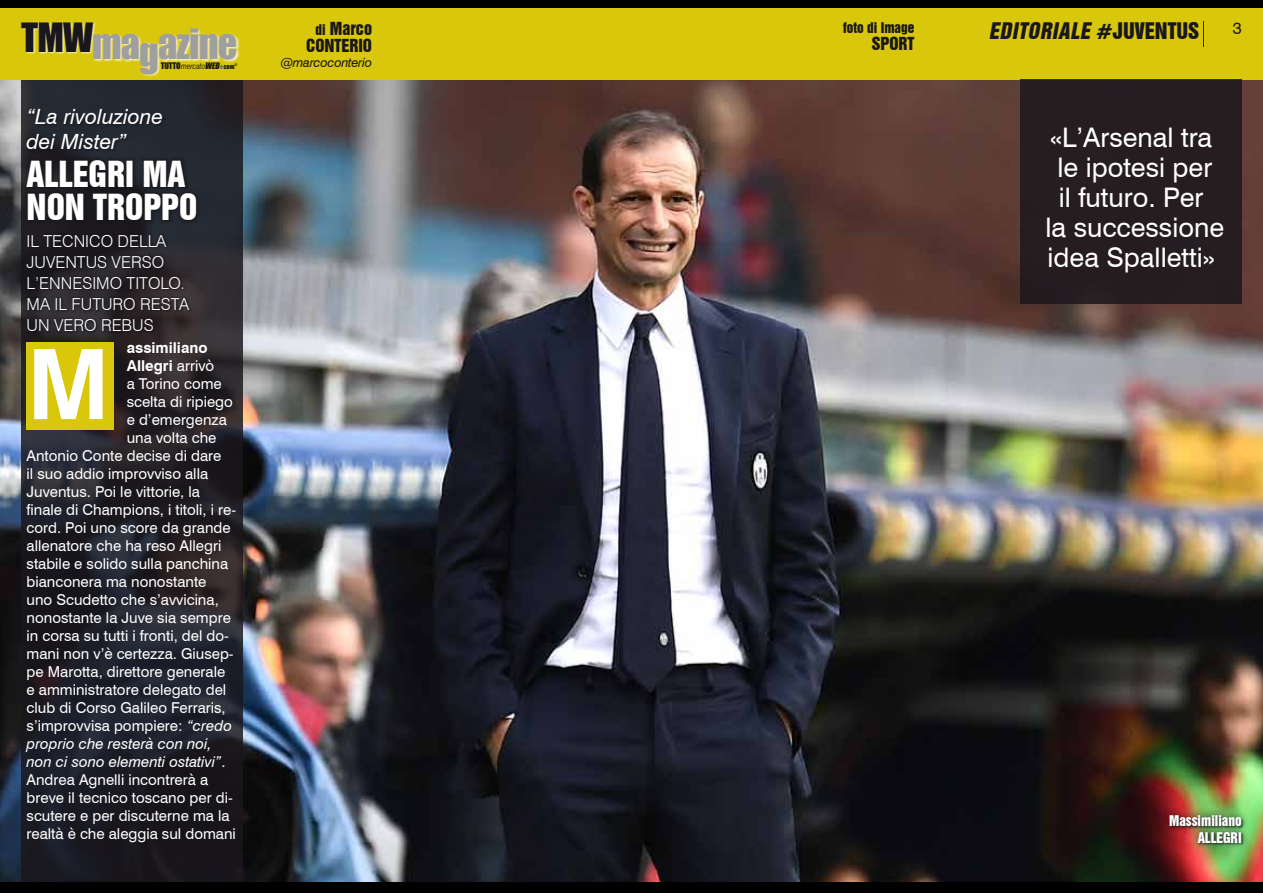
<style>
.page{position:relative;width:1263px;height:893px;background:#fff}
.page>*{position:absolute;margin:0;border:0;box-sizing:border-box;transform-origin:0 0}
.t1{font:700 97.5px "Swiss 721 BT";color:#fff}
.t2{font:38.4px "Impact";letter-spacing:-.025em;color:#a09f9f}
.t3{font:33px/33px "Swiss 921 BT Regular A";color:#fff}
.t4{font:27px/30px "Swiss 721 BT";color:#fff;text-align:center}
.t5{font:italic 21px/25.2px "Swiss 721 BT";color:#fff}
.t6{font:italic 21px "Swiss 921 BT Regular A";color:#1a171c}
.t7{font:300 16.5px/21px "Swiss 721 BT";color:#fff}
.t8{font:16.5px/16.5px "Swiss 921 BT Regular A";color:#1a171c;text-align:center}
.t9{font:16.5px "Swiss 721 BT";color:#1a171c}
.t10{font:15px "Swiss 721 BT";color:#fff}
.t11{font:italic 15px "Swiss 721 BT";color:#fff}
.t12{font:700 15px "Swiss 721 BT";color:#fff}
.t13{font:13.5px/16.5px "Swiss 921 BT Regular A";color:#fff;text-align:right}
.t14{font:13.5px "Swiss 921 BT Regular A";color:#1a171c}
.t15{font:italic 12.75px "Swiss 721 BT";letter-spacing:-.02em;color:#1a171c}
.t16{font:italic 8.4px "Arial Narrow";color:#1a171c}
.s1{font-size:41.4px}
.s2{font-family:"Impact";font-style:normal}
.s3{font-family:"Impact"}
.s4{font-family:"Impact";font-style:normal;font-size:6.15px}
.s5{font-weight:400}
.s6{font-style:italic}
.s7{font-style:normal}
.s8{font-size:13.5px}
</style>
<div class="page">
<img style="left:0;top:79px;width:1263px;height:803px">
<div style="left:1162px;top:807px;width:86px;height:43px;background:#1a171c;opacity:.75"></div>
<svg style="left:21px;top:79px;width:221px;height:803px;background:#222127"></svg>
<div style="left:0;top:0;width:1263px;height:79px;background:#d9c70b"></div>
<div style="left:21px;top:22px;width:219px;height:55px;background:#fff;opacity:.75"></div>
<div style="left:22px;top:155px;width:179px;height:70px;background:#25272d"></div>
<svg style="left:25px;top:129px;width:173px;height:119px"></svg>
<div style="left:27px;top:234px;width:165px;height:100px;background:#1a171c;opacity:.75"></div>
<div style="left:25px;top:233px;width:166px;height:99px;background:#1a171c;opacity:.75"></div>
<div style="left:27px;top:342px;width:87px;height:87px;background:#d9c70b"></div>
<div style="left:0;top:882px;width:1263px;height:11px;background:#000"></div>
<div style="left:0;top:0;width:1263px;height:7px;background:#000"></div>
<hr style="left:1201px;top:19px;width:3px;height:29px;background:#1a171c;opacity:.75">
<div style="left:1020px;top:79px;width:222px;height:225px;background:#251d20"></div>
<div style="left:26px;top:108px;width:140px;height:44px;background:#1a171c;opacity:.75"></div>
<h2 class="t2" style="left:21px;top:15px;width:218px"><sup>TMW</sup>ma<span class="s1">g</span>azine</h2>
<p class="t16" style="left:161px;top:60px;width:78px"><span class="s2">TUTTO</span>mercato<span class="s3">WEB</span> <span class="s4">com</span><sup>®</sup></p>
<h3 class="t5" style="left:27px;top:104px;width:138px">“La rivoluzione dei Mister”</h3>
<h3 class="t3" style="left:27px;top:157px;width:160px">ALLEGRI MA<br>NON TROPPO</h3>
<p class="t7" style="left:27px;top:230px;width:164px">IL TECNICO DELLA<br>JUVENTUS VERSO<br>L’ENNESI MO TITOLO.<br>MA I L FUTURO RESTA<br>UN VERO REBUS</p>
<h1 class="t1" style="left:27px;top:325px;width:84px">M</h1>
<p class="t12" style="left:127px;top:339px;width:82px">assimiliano</p>
<p class="t12" style="left:127px;top:357px;width:89px">Allegri <span class="s5">arrivò</span></p>
<p class="t10" style="left:127px;top:375px;width:97px">a Torino come</p>
<p class="t10" style="left:127px;top:393px;width:108px">scelta di ripiego</p>
<p class="t10" style="left:127px;top:411px;width:102px">e d’emergenza</p>
<p class="t10" style="left:127px;top:429px;width:91px">una volta che</p>
<p class="t10" style="left:27px;top:447px;width:196px">Antonio Conte decise di dare</p>
<p class="t10" style="left:27px;top:465px;width:183px">il suo addio improvviso alla</p>
<p class="t10" style="left:27px;top:483px;width:175px">Juventus. Poi le vittorie, la</p>
<p class="t10" style="left:27px;top:501px;width:211px">finale di Champions, i titoli, i re-</p>
<p class="t10" style="left:27px;top:519px;width:206px">cord. Poi uno score da grande</p>
<p class="t10" style="left:27px;top:537px;width:196px">allenatore che ha reso Allegri</p>
<p class="t10" style="left:27px;top:555px;width:203px">stabile e solido sulla panchina</p>
<p class="t10" style="left:27px;top:573px;width:181px">bianconera ma nonostante</p>
<p class="t10" style="left:27px;top:591px;width:194px">uno Scudetto che s’avvicina,</p>
<p class="t10" style="left:27px;top:609px;width:206px">nonostante la Juve sia sempre</p>
<p class="t10" style="left:27px;top:627px;width:204px">in corsa su tutti i fronti, del do-</p>
<p class="t10" style="left:27px;top:645px;width:208px">mani non v’è certezza. Giusep-</p>
<p class="t10" style="left:27px;top:663px;width:200px">pe Marotta, direttore generale</p>
<p class="t10" style="left:27px;top:681px;width:201px">e amministratore delegato del</p>
<p class="t10" style="left:27px;top:699px;width:201px">club di Corso Galileo Ferraris,</p>
<p class="t10" style="left:27px;top:717px;width:207px">s’improvvisa pompiere: <span class="s6">“credo</span></p>
<p class="t11" style="left:27px;top:735px;width:186px">proprio che resterà con noi,</p>
<p class="t11" style="left:27px;top:753px;width:200px">non ci sono elementi ostativi”<span class="s7">.</span></p>
<p class="t10" style="left:27px;top:771px;width:183px">Andrea Agnelli incontrerà a</p>
<p class="t10" style="left:27px;top:789px;width:208px">breve il tecnico toscano per di-</p>
<p class="t10" style="left:27px;top:807px;width:205px">scutere e per discuterne ma la</p>
<p class="t10" style="left:27px;top:825px;width:211px">realtà è che aleggia sul domani</p>
<p class="t8" style="left:306px;top:20px;width:67px"><span class="s8">di</span> Marco<br>CONTERIO</p>
<p class="t15" style="left:280px;top:55px;width:93px">@marcoconterio</p>
<p class="t14" style="left:843px;top:19px;width:73px">foto di Image</p>
<p class="t8" style="left:872px;top:35px;width:10px">SPOR</p>
<p class="t8" style="left:907px;top:35px;width:8px">T</p>
<h3 class="t6" style="left:989px;top:17px;width:200px">EDITORIALE <span class="s7">#JUVENTUS</span></h3>
<p class="t9" style="left:1233px;top:18px;width:11px">3</p>
<h3 class="t4" style="left:1045px;top:122px;width:180px">«L’Arsenal tra le ipotesi per<br>il futuro. Per<br>la successione idea Spalletti»</h3>
<p class="t13" style="left:1169px;top:812px;width:74px">Massimiliano<br>ALLEGRI</p>
</div>
